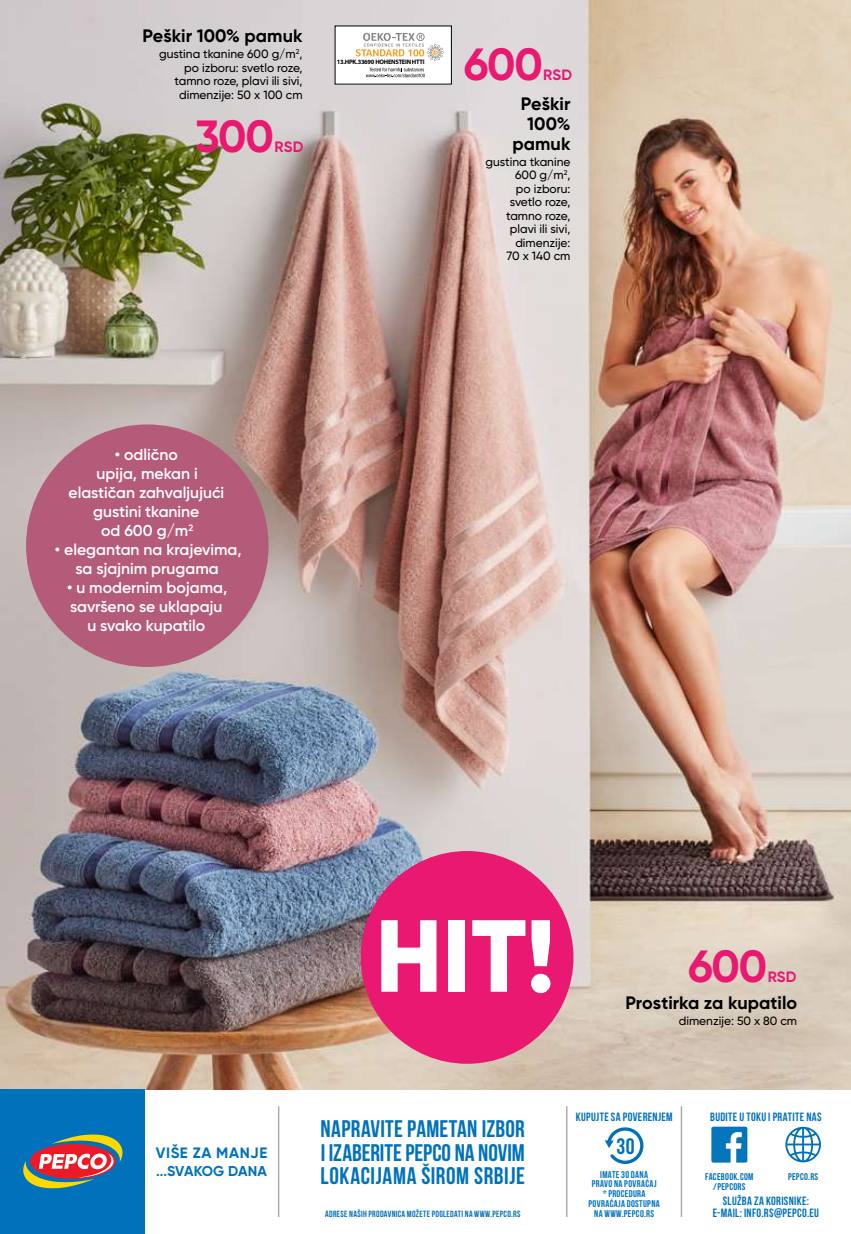
<style>
.page{position:relative;width:851px;height:1234px;background:#fff}
.page>*{position:absolute;margin:0;border:0;box-sizing:border-box;transform-origin:0 0}
.t1{font:800 102.15px "Gilroy";color:#fff}
.t2{font:700 45px "Gilroy";letter-spacing:-.03em;color:#e91871}
.t3{font:700 24px/23.5px "Bebas Neue";letter-spacing:.01em;color:#0072bc;text-align:justify}
.t4{font:700 22.35px "Bebas Neue";color:#0072bc}
.t5{font:700 18px/20.1px "Gilroy";color:#000;text-align:right}
.t6{font:600 15.75px/18.9px "Gilroy";color:#fff;text-align:center}
.t7{font:700 15px "Gilroy";letter-spacing:.04em;color:#0072bc}
.t8{font:700 15px "Gilroy";letter-spacing:.01em;color:#e91871}
.t9{font:700 14.25px "Gilroy";color:#0072bc}
.t10{font:500 12px/13.5px "Gilroy";color:#000;text-align:right}
.t11{font:700 12px/11.6px "Bebas Neue";letter-spacing:.03em;color:#0072bc;text-align:center}
.t12{font:700 9.75px/9.8px "Bebas Neue";letter-spacing:.035em;color:#0072bc;text-align:center}
.t13{font:700 9px "Bebas Neue";letter-spacing:.035em;color:#0072bc}
.t14{font:700 6.45px "Myriad Pro";letter-spacing:-.04em;color:#000}
.s1{font-size:13.5px}
</style>
<div class="page">
<img style="left:0;top:0;width:850px;height:1089px">
<div style="left:26px;top:424px;width:242px;height:242px;background:#b55b7a;border-radius:50%"></div>
<div style="left:360px;top:850px;width:213px;height:213px;background:#e91871;border-radius:50%"></div>
<div style="left:0;top:1089px;width:145px;height:144px;background:#0072bc"></div>
<svg style="left:23px;top:1134px;width:100px;height:55px"></svg>
<hr style="left:278px;top:1105px;width:1px;height:111px;background:#aeaeaf">
<hr style="left:566px;top:1105px;width:1px;height:111px;background:#aeaeaf">
<hr style="left:680px;top:1105px;width:2px;height:111px;background:#aeaeaf">
<svg style="left:605px;top:1127px;width:39px;height:37px"></svg>
<svg style="left:711px;top:1126px;width:36px;height:36px"></svg>
<svg style="left:785px;top:1126px;width:35px;height:36px"></svg>
<div style="left:335px;top:26px;width:116px;height:58px;background:#fff"></div>
<svg style="left:365px;top:68px;width:60px;height:10px"></svg>
<svg style="left:356px;top:33px;width:87px;height:28px"></svg>
<h3 class="t5" style="left:143px;top:26px;width:161px">Peškir 100% pamuk</h3>
<p class="t10" style="left:159px;top:47px;width:145px">gustina tkanine 600 g/m<sup>2</sup>, po izboru: svetlo roze, tamno roze, plavi ili sivi, dimenzije: 50 x 100 cm</p>
<h2 class="t2" style="left:195px;top:108px;width:80px">300</h2>
<p class="t8" style="left:274px;top:137px;width:30px">RSD</p>
<p class="t14" style="left:337px;top:58px;width:89px">13.HPK.33690 HOHENSTEIN HTTI</p>
<h2 class="t2" style="left:463px;top:36px;width:80px">600</h2>
<p class="t8" style="left:543px;top:66px;width:30px">RSD</p>
<h3 class="t5" style="left:512px;top:93px;width:59px">Peškir<br>100% pamuk</h3>
<p class="t10" style="left:485px;top:154px;width:86px">gustina tkanine<br>600 g/m<sup>2</sup>,<br>po izboru: svetlo roze, tamno roze, plavi ili sivi, dimenzije:<br>70 x 140 cm</p>
<h3 class="t6" style="left:68px;top:445px;width:157px">• odlično<br>upija, mekan i elastičan zahvaljujući gustini tkanine<br>od 600 g/m<sup>2</sup></h3>
<h3 class="t6" style="left:55px;top:539px;width:188px">• elegantan na krajevima, sa sjajnim prugama</h3>
<h3 class="t6" style="left:67px;top:577px;width:162px">• u modernim bojama, savršeno se uklapaju u svako kupatilo</h3>
<p class="t7" style="left:156px;top:1143px;width:113px">VIŠE ZA MANJE</p>
<p class="t9" style="left:156px;top:1162px;width:112px"><span class="s1">...</span>SVAKOG DANA</p>
<h1 class="t1" style="left:375px;top:891px;width:181px">HIT!</h1>
<h2 class="t2" style="left:688px;top:938px;width:80px">600</h2>
<p class="t8" style="left:767px;top:967px;width:30px">RSD</p>
<h3 class="t5" style="left:625px;top:992px;width:173px">Prostirka za kupatilo</h3>
<p class="t10" style="left:678px;top:1013px;width:120px">dimenzije: 50 x 80 cm</p>
<h3 class="t3" style="left:320px;top:1116px;width:206px">NAPRAVITE PAMETAN IZBOR I IZABERITE PEPCO NA NOVIM LOKACIJAMA ŠIROM SRBIJE</h3>
<p class="t13" style="left:325px;top:1208px;width:197px">ADRESE NAŠIH PRODAVNICA MOŽETE POGLEDATI NA WWW.PEPCO.RS</p>
<p class="t11" style="left:575px;top:1110px;width:98px">KUPUJTE SA POVERENJEM</p>
<h3 class="t4" style="left:616px;top:1133px;width:20px">30</h3>
<p class="t12" style="left:588px;top:1168px;width:73px">IMATE 30 DANA<br>PRAVO NA POVRAĆAJ<br>* PROCEDURA<br>POVRAĆAJA DOSTUPNA<br>NA WWW.PEPCO.RS</p>
<p class="t11" style="left:710px;top:1110px;width:113px">BUDITE U TOKU I PRATITE NAS</p>
<p class="t12" style="left:705px;top:1171px;width:50px">FACEBOOK.COM /PEPCORS</p>
<p class="t12" style="left:788px;top:1170px;width:32px">PEPCO.RS</p>
<p class="t11" style="left:712px;top:1194px;width:108px">SLUŽBA ZA KORISNIKE:<br>E-MAIL: INFO.RS@PEPCO.EU</p>
</div>
